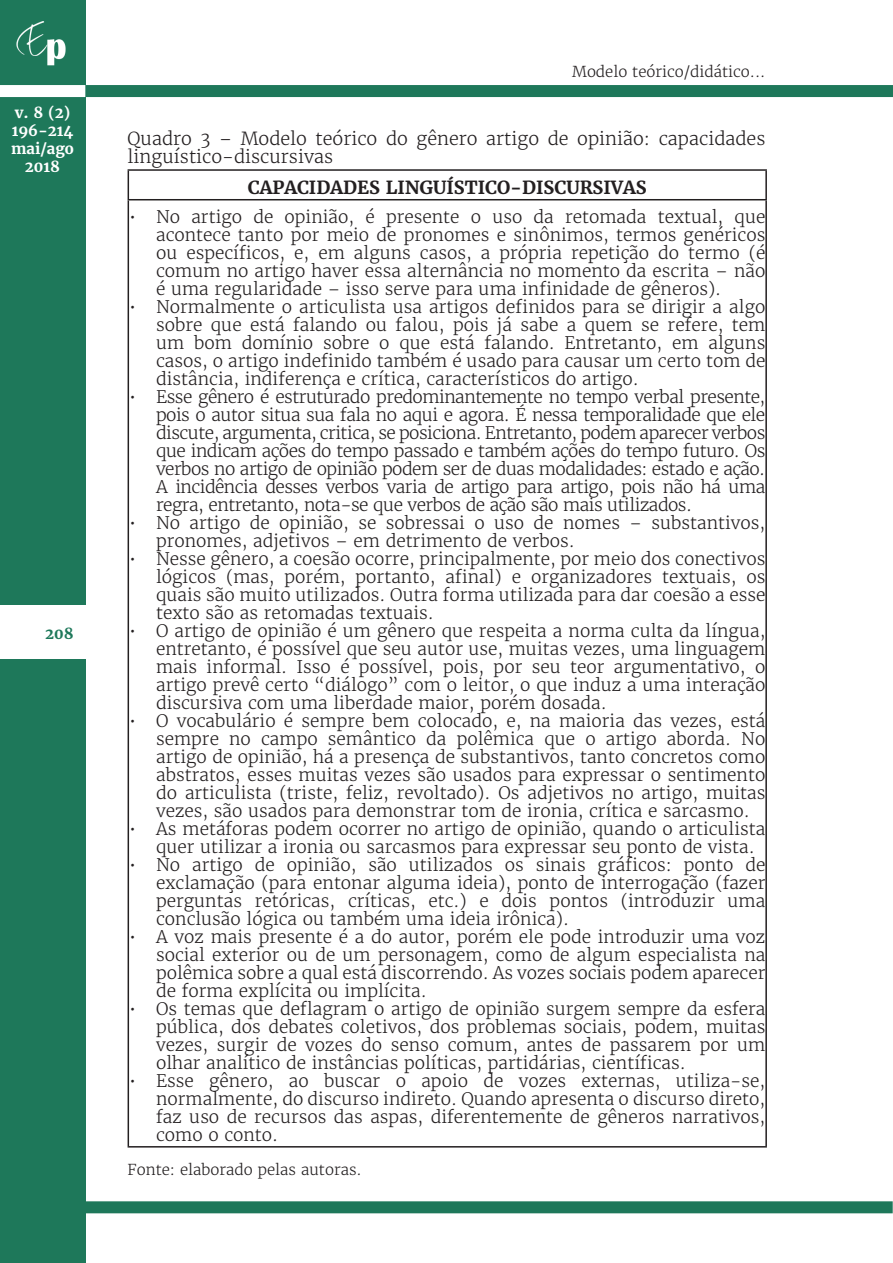
<style>
.page{position:relative;width:893px;height:1263px;background:#fff}
.page>*{position:absolute;margin:0;border:0;box-sizing:border-box;transform-origin:0 0}
.Título_de_quadro_fig{font:300 18px/18px "Merriweather";color:#231f20}
.Tabela{font:700 18px "Merriweather";color:#231f20}
.t1{font:300 17.25px/18px "Merriweather";color:#231f20;text-align:justify}
.Fonte_de_quadro{font:300 15px "Merriweather";color:#231f20}
.t2{font:700 15px/18px "Merriweather";color:#fff;text-align:center}
.t3{font:700 15px "Merriweather";color:#1e785a}
</style>
<div class="page">
<div style="left:0;top:0;width:85px;height:1263px;background:#1e785a"></div>
<img style="left:16px;top:21px;width:50px;height:45px">
<div style="left:85px;top:85px;width:808px;height:12px;background:#1e785a"></div>
<div style="left:0;top:85px;width:85px;height:12px;background:#fff"></div>
<div style="left:0;top:605px;width:85px;height:53px;background:#fff"></div>
<div style="left:84px;top:1201px;width:809px;height:12px;background:#1e785a"></div>
<hr style="left:128px;top:169px;width:639px;height:2px;background:#231f20">
<svg style="left:128px;top:171px;width:1px;height:28px"></svg>
<hr style="left:765px;top:171px;width:2px;height:28px;background:#231f20">
<hr style="left:128px;top:199px;width:639px;height:1px;background:#231f20">
<hr style="left:128px;top:200px;width:1px;height:946px;background:#231f20">
<hr style="left:765px;top:200px;width:2px;height:946px;background:#231f20">
<hr style="left:128px;top:1146px;width:639px;height:1px;background:#231f20">
<p class="t2" style="left:11px;top:103px;width:64px">v. 8 (2)<br>196-214 mai/ago<br>2018</p>
<p class="t3" style="left:45px;top:624px;width:30px">208</p>
<p class="Fonte_de_quadro" style="left:572px;top:62px;width:195px">Modelo teórico/didático...</p>
<p class="Título_de_quadro_fig" style="left:128px;top:130px;width:639px">Quadro 3 – Modelo teórico do gênero artigo de opinião: capacidades linguístico-discursivas</p>
<p class="Tabela" style="left:248px;top:176px;width:401px">CAPACIDADES LINGUÍSTICO-DISCURSIVAS</p>
<p class="t1" style="left:156px;top:208px;width:611px;text-indent:-27px">• No artigo de opinião, é presente o uso da retomada textual, que acontece tanto por meio de pronomes e sinônimos, termos genéricos ou específicos, e, em alguns casos, a própria repetição do termo (é comum no artigo haver essa alternância no momento da escrita – não é uma regularidade – isso serve para uma infinidade de gêneros).</p>
<p class="t1" style="left:156px;top:298px;width:611px;text-indent:-27px">• Normalmente o articulista usa artigos definidos para se dirigir a algo sobre que está falando ou falou, pois já sabe a quem se refere, tem um bom domínio sobre o que está falando. Entretanto, em alguns casos, o artigo indefinido também é usado para causar um certo tom de distância, indiferença e crítica, característicos do artigo.</p>
<p class="t1" style="left:156px;top:388px;width:611px;text-indent:-27px">• Esse gênero é estruturado predominantemente no tempo verbal presente, pois o autor situa sua fala no aqui e agora. É nessa temporalidade que ele discute, argumenta, critica, se posiciona. Entretanto, podem aparecer verbos que indicam ações do tempo passado e também ações do tempo futuro. Os verbos no artigo de opinião podem ser de duas modalidades: estado e ação.<br>A incidência desses verbos varia de artigo para artigo, pois não há uma regra, entretanto, nota-se que verbos de ação são mais utilizados.</p>
<p class="t1" style="left:156px;top:514px;width:611px;text-indent:-27px">• No artigo de opinião, se sobressai o uso de nomes – substantivos, pronomes, adjetivos – em detrimento de verbos.</p>
<p class="t1" style="left:156px;top:550px;width:611px;text-indent:-27px">• Nesse gênero, a coesão ocorre, principalmente, por meio dos conectivos lógicos (mas, porém, portanto, afinal) e organizadores textuais, os quais são muito utilizados. Outra forma utilizada para dar coesão a esse texto são as retomadas textuais.</p>
<p class="t1" style="left:156px;top:622px;width:611px;text-indent:-27px">• O artigo de opinião é um gênero que respeita a norma culta da língua, entretanto, é possível que seu autor use, muitas vezes, uma linguagem mais informal. Isso é possível, pois, por seu teor argumentativo, o artigo prevê certo “diálogo” com o leitor, o que induz a uma interação discursiva com uma liberdade maior, porém dosada.</p>
<p class="t1" style="left:156px;top:712px;width:611px;text-indent:-27px">• O vocabulário é sempre bem colocado, e, na maioria das vezes, está sempre no campo semântico da polêmica que o artigo aborda. No artigo de opinião, há a presença de substantivos, tanto concretos como abstratos, esses muitas vezes são usados para expressar o sentimento do articulista (triste, feliz, revoltado). Os adjetivos no artigo, muitas vezes, são usados para demonstrar tom de ironia, crítica e sarcasmo.</p>
<p class="t1" style="left:156px;top:820px;width:611px;text-indent:-27px">• As metáforas podem ocorrer no artigo de opinião, quando o articulista quer utilizar a ironia ou sarcasmos para expressar seu ponto de vista.</p>
<p class="t1" style="left:156px;top:856px;width:611px;text-indent:-27px">• No artigo de opinião, são utilizados os sinais gráficos: ponto de exclamação (para entonar alguma ideia), ponto de interrogação (fazer perguntas retóricas, críticas, etc.) e dois pontos (introduzir uma conclusão lógica ou também uma ideia irônica).</p>
<p class="t1" style="left:156px;top:928px;width:611px;text-indent:-27px">• A voz mais presente é a do autor, porém ele pode introduzir uma voz social exterior ou de um personagem, como de algum especialista na polêmica sobre a qual está discorrendo. As vozes sociais podem aparecer de forma explícita ou implícita.</p>
<p class="t1" style="left:156px;top:1000px;width:611px;text-indent:-27px">• Os temas que deflagram o artigo de opinião surgem sempre da esfera pública, dos debates coletivos, dos problemas sociais, podem, muitas vezes, surgir de vozes do senso comum, antes de passarem por um olhar analítico de instâncias políticas, partidárias, científicas.</p>
<p class="t1" style="left:156px;top:1072px;width:611px;text-indent:-27px">• Esse gênero, ao buscar o apoio de vozes externas, utiliza-se, normalmente, do discurso indireto. Quando apresenta o discurso direto, faz uso de recursos das aspas, diferentemente de gêneros narrativos, como o conto.</p>
<p class="Fonte_de_quadro" style="left:128px;top:1160px;width:236px">Fonte: elaborado pelas autoras.</p>
</div>
